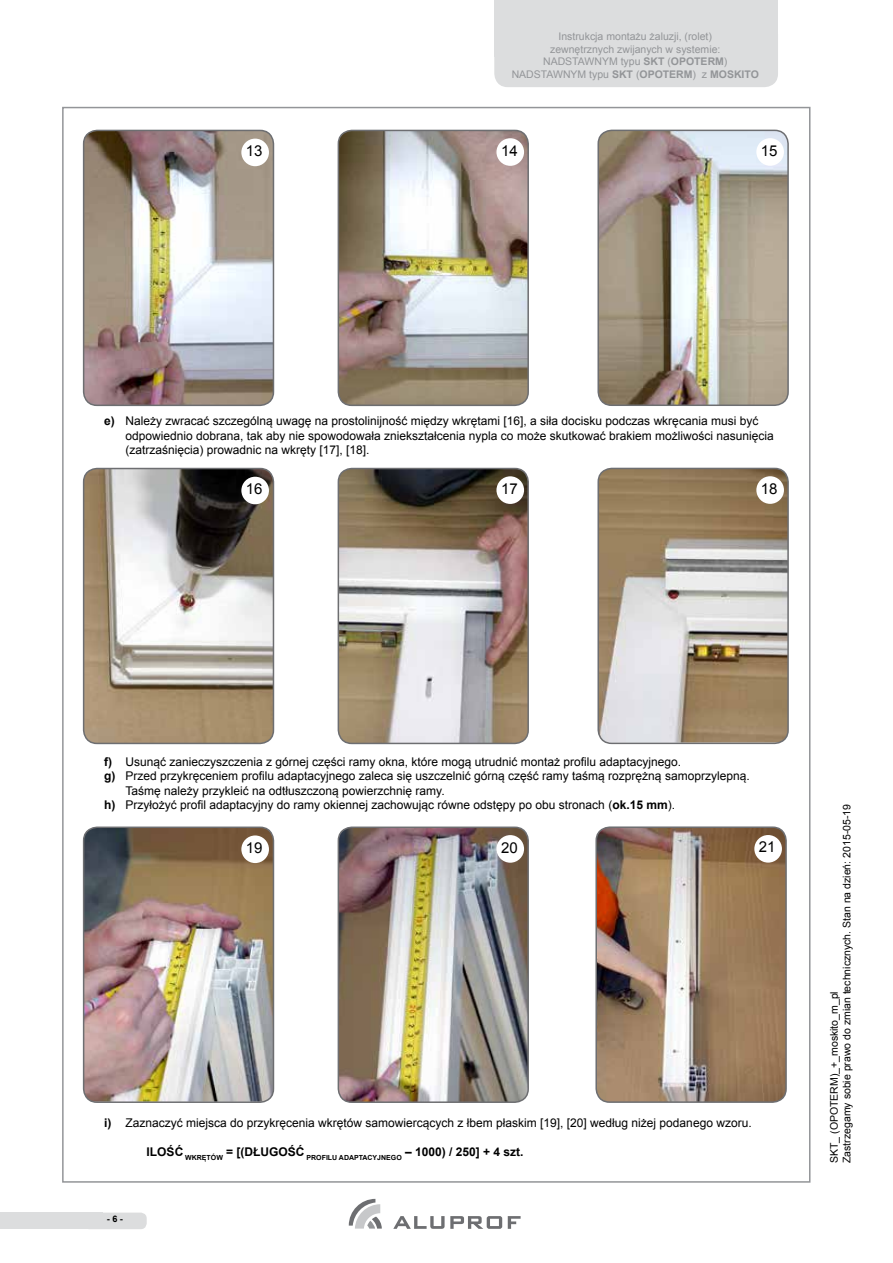
<style>
.page{position:relative;width:893px;height:1263px;background:#fff}
.page>*{position:absolute;margin:0;border:0;box-sizing:border-box;transform-origin:0 0}
.t1{font:15px "Arial";color:#000}
.t2{font:12px/14.4px "Arial";color:#000}
.t3{font:700 12px "Arial";color:#000}
.t4{font:10.5px/12.6px "Arial";color:#939598;text-align:center}
.t5{font:10.5px/12.6px "Arial";color:#000}
.t6{font:700 9px "Arial";color:#000}
.s1{font-weight:700}
</style>
<div class="page">
<div style="left:494px;top:0;width:284px;height:56px;background:#dcddde"></div>
<div style="left:494px;top:21px;width:284px;height:66px;background:#dcddde;border-radius:14px"></div>
<div style="left:83px;top:1212px;width:64px;height:17px;background:#dcddde;border-radius:6px"></div>
<div style="left:0;top:1212px;width:103px;height:17px;background:#dcddde"></div>
<svg style="left:349px;top:1199px;width:33px;height:29px"></svg>
<svg style="left:393px;top:1216px;width:109px;height:13px"></svg>
<svg style="left:508px;top:1216px;width:13px;height:13px"></svg>
<img style="left:338px;top:130px;width:190px;height:275px">
<div style="left:338px;top:130px;width:191px;height:276px;border:2px solid #6d6e71;border-radius:14px"></div>
<img style="left:338px;top:829px;width:189px;height:273px">
<div style="left:338px;top:826px;width:191px;height:277px;border:2px solid #6d6e71;border-radius:14px"></div>
<img style="left:338px;top:468px;width:190px;height:275px">
<div style="left:338px;top:468px;width:191px;height:276px;border:2px solid #6d6e71;border-radius:14px"></div>
<img style="left:84px;top:130px;width:189px;height:275px">
<div style="left:83px;top:130px;width:191px;height:276px;border:2px solid #6d6e71;border-radius:14px"></div>
<img style="left:85px;top:829px;width:188px;height:273px">
<div style="left:83px;top:826px;width:191px;height:277px;border:2px solid #6d6e71;border-radius:14px"></div>
<img style="left:84px;top:469px;width:189px;height:274px">
<div style="left:83px;top:468px;width:191px;height:276px;border:2px solid #6d6e71;border-radius:14px"></div>
<div style="left:241px;top:139px;width:28px;height:27px;background:#fff;border-radius:50%"></div>
<div style="left:241px;top:835px;width:28px;height:28px;background:#fff;border-radius:50%"></div>
<div style="left:241px;top:477px;width:28px;height:27px;background:#fff;border-radius:50%"></div>
<div style="left:496px;top:138px;width:28px;height:28px;background:#fff;border-radius:50%"></div>
<div style="left:496px;top:835px;width:28px;height:28px;background:#fff;border-radius:50%"></div>
<div style="left:496px;top:476px;width:28px;height:28px;background:#fff;border-radius:50%"></div>
<img style="left:599px;top:130px;width:188px;height:274px">
<div style="left:597px;top:130px;width:192px;height:276px;border:2px solid #6d6e71;border-radius:14px"></div>
<img style="left:598px;top:829px;width:187px;height:272px">
<div style="left:595px;top:826px;width:192px;height:277px;border:2px solid #6d6e71;border-radius:14px"></div>
<img style="left:599px;top:468px;width:188px;height:274px">
<div style="left:597px;top:468px;width:192px;height:276px;border:2px solid #6d6e71;border-radius:14px"></div>
<div style="left:756px;top:138px;width:28px;height:28px;background:#fff;border-radius:50%"></div>
<div style="left:754px;top:835px;width:28px;height:28px;background:#fff;border-radius:50%"></div>
<div style="left:756px;top:476px;width:28px;height:28px;background:#fff;border-radius:50%"></div>
<p class="t1" style="left:246px;top:141px;width:18px">13</p>
<p class="t4" style="left:512px;top:30px;width:249px">Instrukcja montażu żaluzji, (rolet)<br>zewnętrznych zwijanych w systemie:<br>NADSTAWNYM typu <span class="s1">SKT</span> (<span class="s1">OPOTERM</span>)<br>NADSTAWNYM typu <span class="s1">SKT</span> (<span class="s1">OPOTERM</span>) z <span class="s1">MOSKITO</span></p>
<p class="t1" style="left:501px;top:141px;width:18px">14</p>
<p class="t1" style="left:761px;top:141px;width:18px">15</p>
<p class="t2" style="left:125px;top:414px;width:650px;text-indent:-21px"><span class="s1">e)</span> Należy zwracać szczególną uwagę na prostolinijność między wkrętami [16], a siła docisku podczas wkręcania musi być odpowiednio dobrana, tak aby nie spowodowała zniekształcenia nypla co może skutkować brakiem możliwości nasunięcia (zatrzaśnięcia) prowadnic na wkręty [17], [18].</p>
<p class="t1" style="left:246px;top:479px;width:18px">16</p>
<p class="t1" style="left:501px;top:479px;width:18px">17</p>
<p class="t1" style="left:761px;top:479px;width:18px">18</p>
<p class="t2" style="left:104px;top:755px;width:578px"><span class="s1">f)</span> Usunąć zanieczyszczenia z górnej części ramy okna, które mogą utrudnić montaż profilu adaptacyjnego.</p>
<p class="t2" style="left:104px;top:769px;width:647px"><span class="s1">g)</span> Przed przykręceniem profilu adaptacyjnego zaleca się uszczelnić górną część ramy taśmą rozprężną samoprzylepną.</p>
<p class="t2" style="left:125px;top:783px;width:321px">Taśmę należy przykleić na odtłuszczoną powierzchnię ramy.</p>
<p class="t2" style="left:104px;top:798px;width:572px"><span class="s1">h)</span> Przyłożyć profil adaptacyjny do ramy okiennej zachowując równe odstępy po obu stronach (<span class="s1">ok.15 mm</span>).</p>
<p class="t1" style="left:246px;top:838px;width:18px">19</p>
<p class="t1" style="left:501px;top:837px;width:18px">20</p>
<p class="t1" style="left:759px;top:837px;width:18px">21</p>
<p class="t2" style="left:104px;top:1116px;width:649px"><span class="s1">i)</span> Zaznaczyć miejsca do przykręcenia wkrętów samowiercących z łbem płaskim [19], [20] według niżej podanego wzoru.</p>
<p class="t3" style="left:147px;top:1144px;width:378px">ILOŚĆ <sub>WKRĘTÓW</sub> = [(DŁUGOŚĆ <sub>PROFILU</sub> <sub>ADAPTACYJNEGO</sub> – 1000) / 250] + 4 szt.</p>
<p class="t6" style="left:107px;top:1213px;width:18px">- 6 -</p>
<p class="t5" style="left:828px;top:1163px;width:360px;rotate:-90deg">SKT_ (OPOTERM)_+_moskito_m_pl<br>Zastrzegamy sobie prawo do zmian technicznych. Stan na dzień: 2015-05-19</p>
</div>
